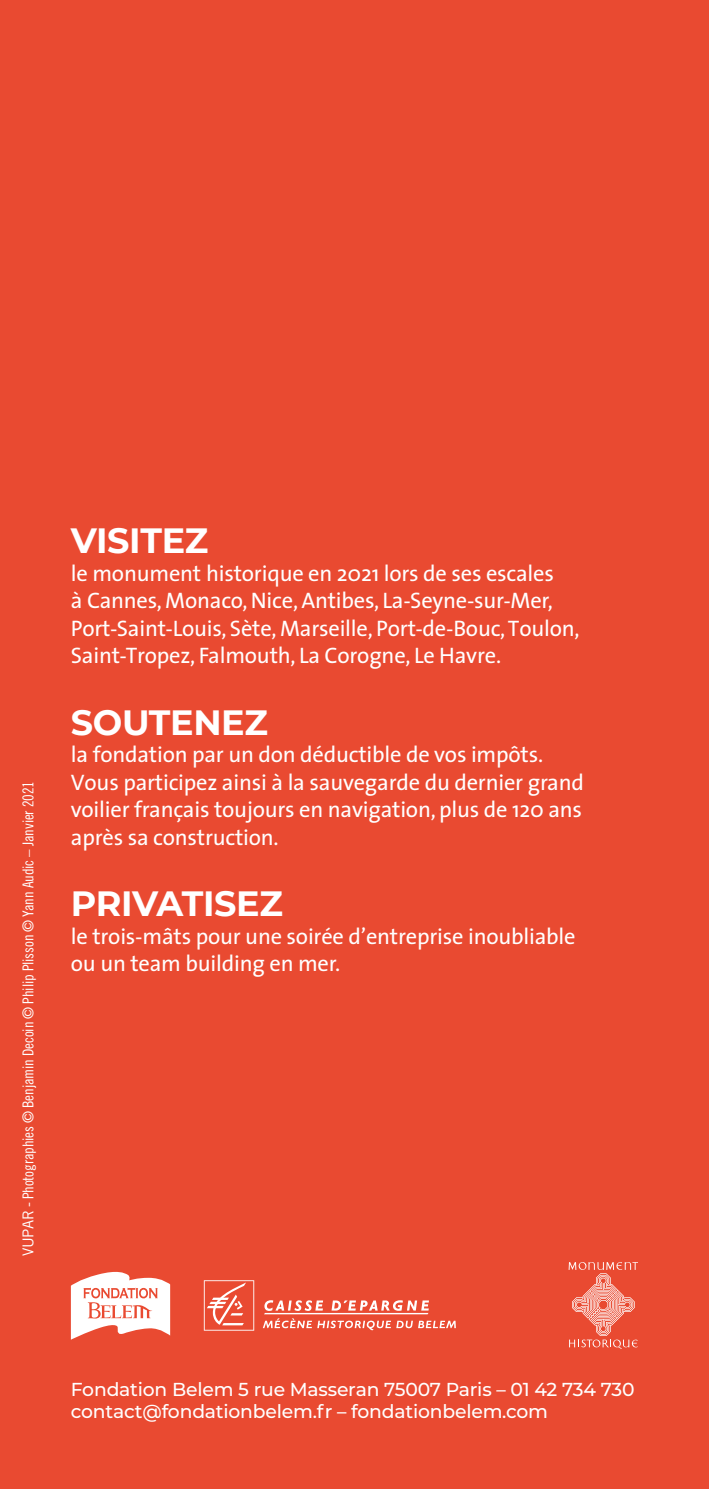
<style>
.page{position:relative;width:709px;height:1489px;background:#fff}
.page>*{position:absolute;margin:0;border:0;box-sizing:border-box;transform-origin:0 0}
.t1{font:700 35px "Montserrat";letter-spacing:-.01em;color:#fff}
.t2{font:22.5px/27.5px "The Sans";letter-spacing:-.01em;color:#fff}
.t3{font:500 18.75px/22.5px "Montserrat";letter-spacing:-.01em;color:#fff}
.t4{font:15px "Trade Gothic LT Std Cn 18";letter-spacing:-.01em;color:#fff}
.s1{font-family:"Trade Gothic LT Std"}
</style>
<div class="page">
<div style="left:0;top:0;width:709px;height:1488px;background:#e94a31"></div>
<svg style="left:71px;top:1271px;width:99px;height:68px"></svg>
<svg style="left:568px;top:1262px;width:70px;height:86px"></svg>
<svg style="left:263px;top:1300px;width:193px;height:30px"></svg>
<svg style="left:204px;top:1280px;width:50px;height:50px"></svg>
<p class="t4" style="left:19px;top:1256px;width:477px;rotate:-90deg"><span class="s1">VUPAR</span> - Photographies © Benjamin Decoin © Philip Plisson © Yann Audic – Janvier 2021</p>
<h1 class="t1" style="left:71px;top:515px;width:139px">VISITEZ</h1>
<p class="t2" style="left:71px;top:558px;width:510px">le monument historique en 2021 lors de ses escales<br>à Cannes, Monaco, Nice, Antibes, La-Seyne-sur-Mer, Port-Saint-Louis, Sète, Marseille, Port-de-Bouc, Toulon, Saint-Tropez, Falmouth, La Corogne, Le Havre.</p>
<h1 class="t1" style="left:71px;top:697px;width:198px">SOUTENEZ</h1>
<p class="t2" style="left:71px;top:740px;width:514px">la fondation par un don déductible de vos impôts.<br>Vous participez ainsi à la sauvegarde du dernier grand voilier français toujours en navigation, plus de 120 ans après sa construction.</p>
<h1 class="t1" style="left:71px;top:878px;width:213px">PRIVATISEZ</h1>
<p class="t2" style="left:71px;top:921px;width:506px">le trois-mâts pour une soirée d’entreprise inoubliable ou un team building en mer.</p>
<p class="t3" style="left:71px;top:1376px;width:565px">Fondation Belem 5 rue Masseran 75007 Paris – 01 42 734 730 contact@fondationbelem.fr – fondationbelem.com</p>
</div>
